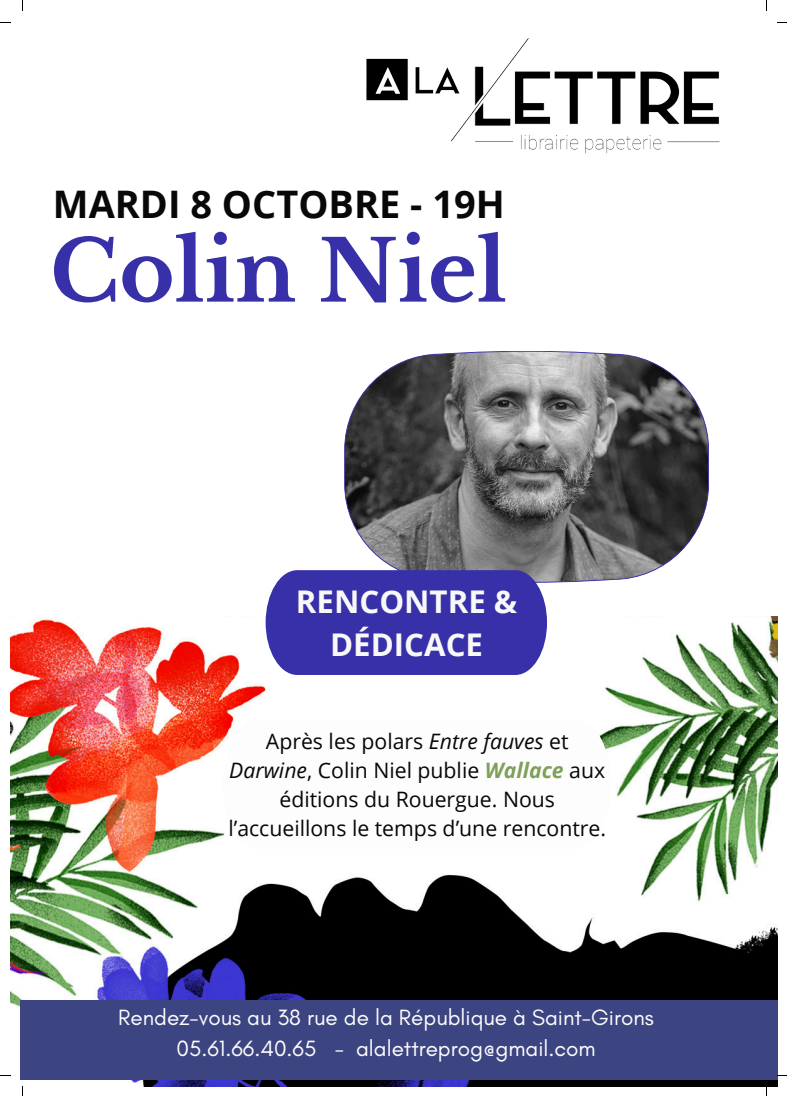
<style>
.page{position:relative;width:787px;height:1096px;background:#fff}
.page>*{position:absolute;margin:0;border:0;box-sizing:border-box;transform-origin:0 0}
.t1{font:700 84.12px "Libre Baskerville";color:#3830a9}
.t2{font:700 38px "Open Sans";color:#080809}
.t3{font:700 31.25px/43.1px "Open Sans";color:#f8f9f6;text-align:center}
.t4{font:22.5px/31px "Glacial Indifference";color:#fefdfd;text-align:center}
.t5{font:21.25px/29px "Open Sans";color:#07070a;text-align:center}
.s1{font-style:italic}
.s2{font-weight:700;font-style:italic;color:#7fa05a}
</style>
<div class="page">
<img style="left:366px;top:39px;width:354px;height:115px">
<img style="left:10px;top:616px;width:767px;height:470px">
<div style="left:20px;top:1000px;width:757px;height:79px;background:#3c4582"></div>
<svg style="left:223px;top:719px;width:388px;height:129px"></svg>
<svg style="left:344px;top:351px;width:365px;height:231px;background:#717172"></svg>
<div style="left:266px;top:570px;width:281px;height:105px;background:#3830a9"></div>
<p class="t2" style="left:53px;top:177px;width:453px">MARDI 8 OCTOBRE - 19H</p>
<p class="t1" style="left:50px;top:220px;width:458px">Colin Niel</p>
<h3 class="t3" style="left:296px;top:579px;width:223px">RENCONTRE &amp;<br>DÉDICACE</h3>
<h1 class="t5" style="left:228px;top:726px;width:379px">Après les polars <span class="s1">Entre fauves</span> et <span class="s1">Darwine</span>, Colin Niel publie <span class="s2">Wallace</span> aux éditions du Rouergue. Nous l’accueillons le temps d’une rencontre.</h1>
<p class="t4" style="left:118px;top:1001px;width:537px">Rendez-vous au 38 rue de la République à Saint-Girons<br>05.61.66.40.65 - alalettreprog@gmail.com</p>
</div>
